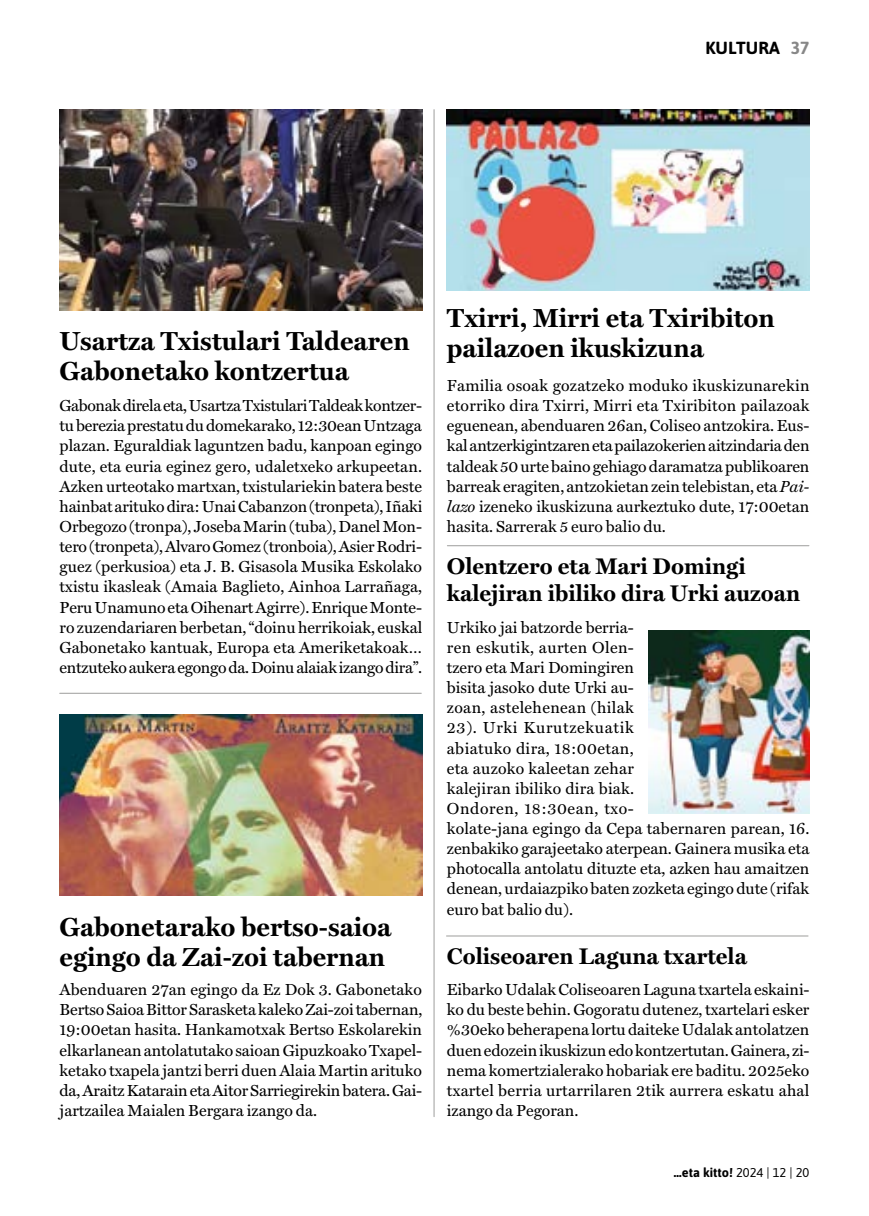
<style>
.page{position:relative;width:869px;height:1216px;background:#fff}
.page>*{position:absolute;margin:0;border:0;box-sizing:border-box;transform-origin:0 0}
.t1{font:700 26.25px/29.8px "Miller Text";color:#000}
.t2{font:700 22.75px/26.2px "Miller Text";color:#000}
.t3{font:700 17.5px "Asap";letter-spacing:.01em;color:#000}
.t4{font:16.1px/20.1px "Miller Text Roman";color:#000;text-align:justify}
.t5{font:700 12.78px "Asap";color:#000}
.s1{color:#878787}
.s2{font-family:"Miller Text";font-style:italic}
.s3{font-weight:400}
</style>
<div class="page">
<hr style="left:433px;top:110px;width:1px;height:1006px;background:#9d9d9c">
<hr style="left:60px;top:692px;width:361px;height:1px;background:#9d9d9c">
<hr style="left:446px;top:935px;width:361px;height:1px;background:#9d9d9c">
<img style="left:60px;top:714px;width:362px;height:181px">
<img style="left:648px;top:630px;width:161px;height:184px">
<img style="left:60px;top:109px;width:362px;height:202px">
<hr style="left:447px;top:545px;width:361px;height:1px;background:#9d9d9c">
<img style="left:446px;top:109px;width:363px;height:181px">
<p class="t3" style="left:705px;top:36px;width:105px">KULTURA <span class="s1">37</span></p>
<h1 class="t1" style="left:60px;top:326px;width:351px">Usartza Txistulari Taldearen<br>Gabonetako kontzertua</h1>
<p class="t4" style="left:60px;top:395px;width:364px">Gabonak direla eta, Usartza Txistulari Taldeak kontzer&shy;tu berezia prestatu du domekarako, 12:30ean Untzaga plazan. Eguraldiak laguntzen badu, kanpoan egingo dute, eta euria eginez gero, udaletxeko arkupeetan.<br>Azken urteotako martxan, txistulariekin batera beste hainbat arituko dira: Unai Cabanzon (tronpeta), Iñaki Orbegozo (tronpa), Joseba Marin (tuba), Danel Mon&shy;tero (tronpeta), Alvaro Gomez (tronboia), Asier Rodri&shy;guez (perkusioa) eta J. B. Gisasola Musika Eskolako txistu ikasleak (Amaia Baglieto, Ainhoa Larrañaga, Peru Unamuno eta Oihenart Agirre). Enrique Monte&shy;ro zuzendariaren berbetan, “doinu herrikoiak, euskal Gabonetako kantuak, Europa eta Ameriketakoak… entzuteko aukera egongo da. Doinu alaiak izango dira”.</p>
<h1 class="t1" style="left:60px;top:912px;width:333px">Gabonetarako bertso-saioa egingo da Zai-zoi tabernan</h1>
<h1 class="t1" style="left:446px;top:303px;width:329px">Txirri, Mirri eta Txiribiton pailazoen ikuskizuna</h1>
<p class="t4" style="left:446px;top:375px;width:364px">Familia osoak gozatzeko moduko ikuskizunarekin etorriko dira Txirri, Mirri eta Txiribiton pailazoak eguenean, abenduaren 26an, Coliseo antzokira. Eus&shy;kal antzerkigintzaren eta pailazokerien aitzindaria den taldeak 50 urte baino gehiago daramatza publikoaren barreak eragiten, antzokietan zein telebistan, eta <span class="s2">Pai&shy;lazo</span> izeneko ikuskizuna aurkeztuko dute, 17:00etan hasita. Sarrerak 5 euro balio du.</p>
<h2 class="t2" style="left:446px;top:553px;width:354px">Olentzero eta Mari Domingi kalejiran ibiliko dira Urki auzoan</h2>
<p class="t4" style="left:446px;top:617px;width:364px;text-align:left">Urkiko jai batzorde berria-<br>ren eskutik, aurten Olen-<br>tzero eta Mari Domingiren<br>bisita jasoko dute Urki au-<br>zoan, astelehenean (hilak<br>23). Urki Kurutzekuatik<br>abiatuko dira, 18:00etan,<br>eta auzoko kaleetan zehar<br>kalejiran ibiliko dira biak.<br>Ondoren, 18:30ean, txo-<br>kolate-jana egingo da Cepa tabernaren parean, 16. zenbakiko garajeetako aterpean. Gainera musika eta photocalla antolatu dituzte eta, azken hau amaitzen denean, urdaiazpiko baten zozketa egingo dute (rifak euro bat balio du).</p>
<h2 class="t2" style="left:446px;top:943px;width:301px">Coliseoaren Laguna txartela</h2>
<p class="t4" style="left:60px;top:979px;width:364px">Abenduaren 27an egingo da Ez Dok 3. Gabonetako Bertso Saioa Bittor Sarasketa kaleko Zai-zoi tabernan, 19:00etan hasita. Hankamotxak Bertso Eskolarekin elkarlanean antolatutako saioan Gipuzkoako Txapel&shy;ketako txapela jantzi berri duen Alaia Martin arituko da, Araitz Katarain eta Aitor Sarriegirekin batera. Gai&shy;jartzailea Maialen Bergara izango da.</p>
<p class="t4" style="left:446px;top:979px;width:364px">Eibarko Udalak Coliseoaren Laguna txartela eskaini&shy;ko du beste behin. Gogoratu dutenez, txartelari esker %30eko beherapena lortu daiteke Udalak antolatzen duen edozein ikuskizun edo kontzertutan. Gainera, zi&shy;nema komertzialerako hobariak ere baditu. 2025eko txartel berria urtarrilaren 2tik aurrera eskatu ahal izango da Pegoran.</p>
<p class="t5" style="left:673px;top:1162px;width:137px">…eta kitto! <span class="s3">2024 | 12 | 20</span></p>
</div>
